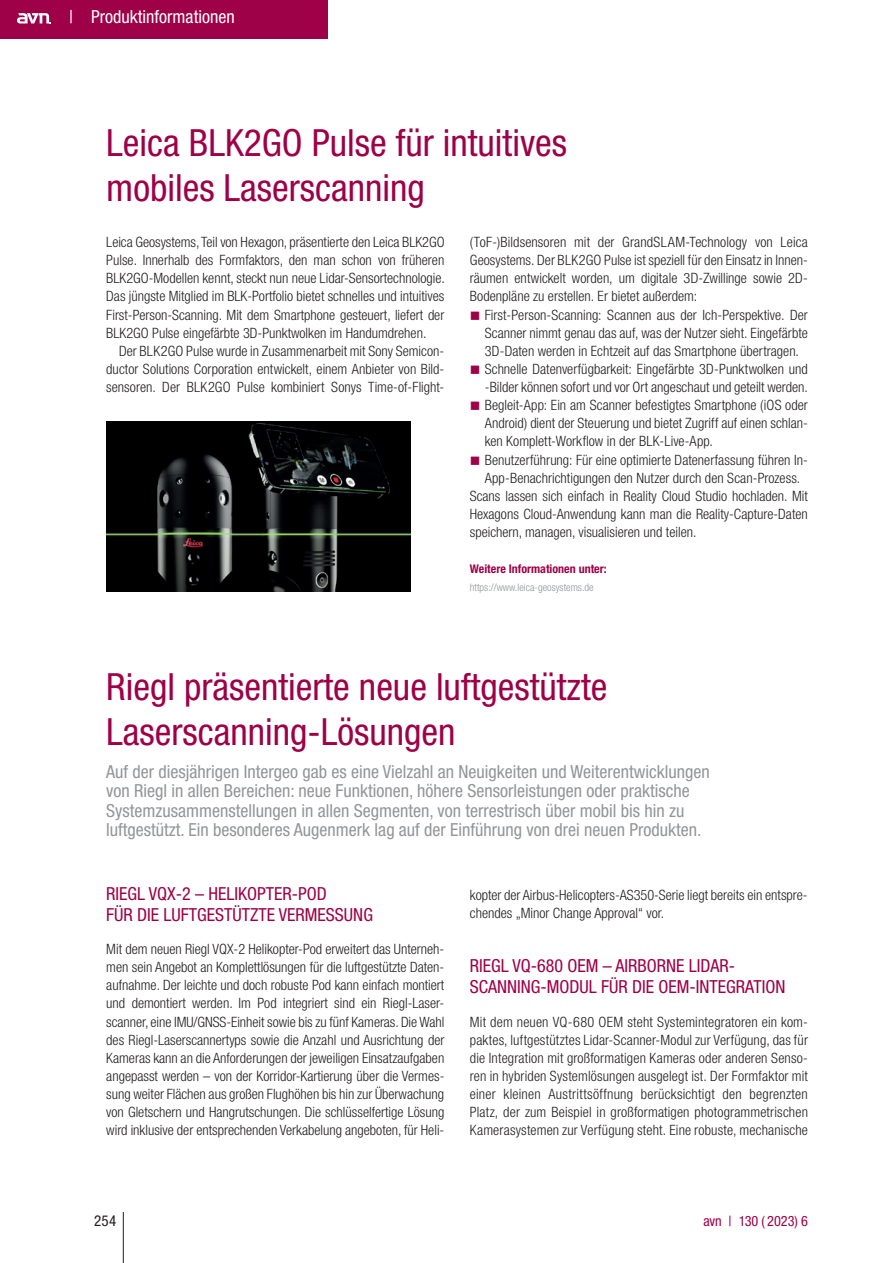
<style>
.page{position:relative;width:893px;height:1263px;background:#fff}
.page>*{position:absolute;margin:0;border:0;box-sizing:border-box;transform-origin:0 0}
.t1{font:condensed 37.5px/45px "Helvetica Neue LT Std";color:#9e0147}
.t2{font:condensed 18px/19.5px "Helvetica Neue LT Std";color:#939598}
.t3{font:condensed 18px/21px "Helvetica Neue LT Std";color:#9e0147}
.t4{font:condensed 18px "Helvetica Neue LT Std";color:#fff}
.t5{font:condensed 15px "Helvetica Neue LT Std";color:#231f20}
.t6{font:300 condensed 14.25px/18.1px "Helvetica Neue LT Std";color:#231f20;text-align:justify}
.t7{font:condensed 14.25px "Helvetica Neue LT Std";color:#9e0147}
.t8{font:700 condensed 12px "Helvetica Neue LT Std";color:#9e0147}
.t9{font:300 condensed 10.5px "Helvetica Neue LT Std";color:#939598}
</style>
<div class="page">
<hr style="left:123px;top:1212px;width:1px;height:51px;background:#231f20">
<div style="left:0;top:0;width:327px;height:38px;background:#9e0147"></div>
<svg style="left:17px;top:13px;width:34px;height:10px"></svg>
<img style="left:106px;top:421px;width:304px;height:170px">
<p class="t4" style="left:69px;top:7px;width:167px">| Produktinformationen</p>
<h1 class="t1" style="left:106px;top:120px;width:462px">Leica BLK2GO Pulse für intuitives mobiles Laserscanning</h1>
<p class="t6" style="left:106px;top:233px;width:340px">Leica Geosystems, Teil von Hexagon, präsentierte den Leica BLK2GO Pulse. Innerhalb des Formfaktors, den man schon von früheren BLK2GO-Modellen kennt, steckt nun neue Lidar-Sensortechnologie.<br>Das jüngste Mitglied im BLK-Portfolio bietet schnelles und intuitives First-Person-Scanning. Mit dem Smartphone gesteuert, liefert der BLK2GO Pulse eingefärbte 3D-Punktwolken im Handumdrehen.</p>
<p class="t6" style="left:106px;top:342px;width:340px;text-indent:13px">Der BLK2GO Pulse wurde in Zusammenarbeit mit Sony Semicon&shy;ductor Solutions Corporation entwickelt, einem Anbieter von Bild&shy;sensoren. Der BLK2GO Pulse kombiniert Sonys Time-of-Flight-</p>
<p class="t6" style="left:470px;top:233px;width:340px">(ToF-)Bildsensoren mit der GrandSLAM-Technology von Leica Geosystems. Der BLK2GO Pulse ist speziell für den Einsatz in Innen&shy;räumen entwickelt worden, um digitale 3D-Zwillinge sowie 2D-Bodenpläne zu erstellen. Er bietet außerdem:</p>
<p class="t6" style="left:485px;top:305px;width:325px">First-Person-Scanning: Scannen aus der Ich-Perspektive. Der</p>
<p class="t6" style="left:485px;top:323px;width:325px">Scanner nimmt genau das auf, was der Nutzer sieht. Eingefärbte</p>
<p class="t6" style="left:485px;top:342px;width:316px">3D-Daten werden in Echtzeit auf das Smartphone übertragen.</p>
<p class="t6" style="left:485px;top:360px;width:325px">Schnelle Datenverfügbarkeit: Eingefärbte 3D-Punktwolken und</p>
<p class="t6" style="left:485px;top:378px;width:325px">-Bilder können sofort und vor Ort angeschaut und geteilt werden.</p>
<p class="t6" style="left:485px;top:396px;width:325px">Begleit-App: Ein am Scanner befestigtes Smartphone (iOS oder</p>
<p class="t6" style="left:485px;top:414px;width:325px">Android) dient der Steuerung und bietet Zugriff auf einen schlan-</p>
<p class="t6" style="left:485px;top:432px;width:230px">ken Komplett-Workflow in der BLK-Live-App.</p>
<p class="t6" style="left:485px;top:450px;width:325px">Benutzerführung: Für eine optimierte Datenerfassung führen In-</p>
<p class="t6" style="left:485px;top:468px;width:317px">App-Benachrichtigungen den Nutzer durch den Scan-Prozess.</p>
<p class="t6" style="left:470px;top:487px;width:340px">Scans lassen sich einfach in Reality Cloud Studio hochladen. Mit</p>
<p class="t6" style="left:470px;top:505px;width:340px">Hexagons Cloud-Anwendung kann man die Reality-Capture-Daten</p>
<p class="t6" style="left:470px;top:523px;width:228px">speichern, managen, visualisieren und teilen.</p>
<p class="t8" style="left:470px;top:562px;width:138px">Weitere Informationen unter:</p>
<p class="t9" style="left:470px;top:582px;width:125px">https://www.leica-geosystems.de</p>
<h1 class="t1" style="left:106px;top:664px;width:503px">Riegl präsentierte neue luftgestützte<br>Laserscanning-Lösungen</h1>
<p class="t2" style="left:106px;top:761px;width:605px">Auf der diesjährigen Intergeo gab es eine Vielzahl an Neuigkeiten und Weiterentwicklungen von Riegl in allen Bereichen: neue Funktionen, höhere Sensorleistungen oder praktische Systemzusammenstellungen in allen Segmenten, von terrestrisch über mobil bis hin zu luftgestützt. Ein besonderes Augenmerk lag auf der Einführung von drei neuen Produkten.</p>
<p class="t3" style="left:106px;top:883px;width:268px">RIEGL VQX-2 – HELIKOPTER-POD<br>FÜR DIE LUFTGESTÜTZTE VERMESSUNG</p>
<p class="t6" style="left:106px;top:940px;width:340px">Mit dem neuen Riegl VQX-2 Helikopter-Pod erweitert das Unterneh&shy;men sein Angebot an Komplettlösungen für die luftgestützte Daten&shy;aufnahme. Der leichte und doch robuste Pod kann einfach montiert und demontiert werden. Im Pod integriert sind ein Riegl-Laser&shy;scanner, eine IMU/GNSS-Einheit sowie bis zu fünf Kameras. Die Wahl des Riegl-Laserscannertyps sowie die Anzahl und Ausrichtung der Kameras kann an die Anforderungen der jeweiligen Einsatzaufgaben angepasst werden – von der Korridor-Kartierung über die Vermes&shy;sung weiter Flächen aus großen Flughöhen bis hin zur Überwachung von Gletschern und Hangrutschungen. Die schlüsselfertige Lösung wird inklusive der entsprechenden Verkabelung angeboten, für Heli-</p>
<p class="t6" style="left:470px;top:885px;width:339px">kopter der Airbus-Helicopters-AS350-Serie liegt bereits ein entspre&shy;chendes „Minor Change Approval“ vor.</p>
<p class="t3" style="left:470px;top:955px;width:317px">RIEGL VQ-680 OEM – AIRBORNE LIDAR-<br>SCANNING-MODUL FÜR DIE OEM-INTEGRATION</p>
<p class="t6" style="left:470px;top:1012px;width:340px">Mit dem neuen VQ-680 OEM steht Systemintegratoren ein kom&shy;paktes, luftgestütztes Lidar-Scanner-Modul zur Verfügung, das für die Integration mit großformatigen Kameras oder anderen Senso&shy;ren in hybriden Systemlösungen ausgelegt ist. Der Formfaktor mit einer kleinen Austrittsöffnung berücksichtigt den begrenzten Platz, der zum Beispiel in großformatigen photogrammetrischen Kamerasystemen zur Verfügung steht. Eine robuste, mechanische</p>
<p class="t5" style="left:94px;top:1212px;width:24px">254</p>
<p class="t7" style="left:703px;top:1213px;width:106px">avn | 130 ( 2023) 6</p>
</div>
